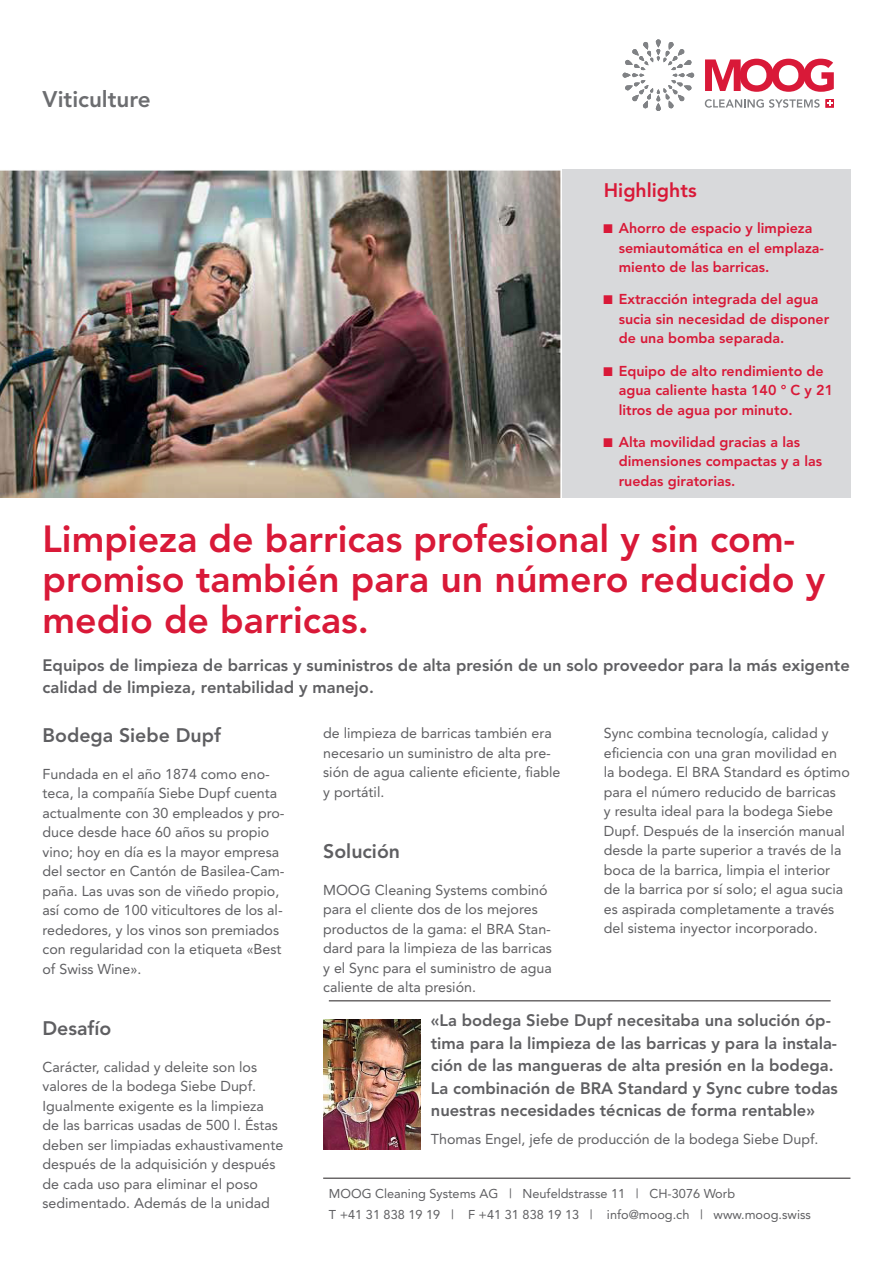
<style>
.page{position:relative;width:893px;height:1263px;background:#fff}
.page>*{position:absolute;margin:0;border:0;box-sizing:border-box;transform-origin:0 0}
.Headline_rot{font:800 37.5px/40.5px "Avenir";color:#d91938}
.Thema{font:800 22.5px "Avenir";color:#6c6d70}
.Auszeichnung{font:800 19.5px "Avenir";color:#5f5f62}
.Auszeichnung-2{font:800 19.5px "Avenir";color:#d91938}
.Zitat{font:800 16.5px/22.5px "Avenir";color:#5f5f62}
.Lead{font:800 16.5px/22.5px "Avenir";color:#5f5f62}
.Lauftext{font:14.25px/19.5px "Avenir";color:#5f5f62}
.t1{font:800 14.25px/19.5px "Avenir";color:#d91938}
.Zitat-2{font:14.25px "Avenir";color:#5f5f62}
.Adresse{font:12.75px "Avenir";color:#5f5f62}
.s1{font-family:"Courier New";font-weight:400}
</style>
<div class="page">
<svg style="left:705px;top:59px;width:129px;height:33px"></svg>
<svg style="left:705px;top:99px;width:115px;height:9px"></svg>
<div style="left:825px;top:99px;width:9px;height:9px;border:1px solid #d91938"></div>
<svg style="left:623px;top:40px;width:71px;height:71px"></svg>
<hr style="left:323px;top:1178px;width:527px;height:1px;background:#231f20">
<div style="left:561px;top:169px;width:289px;height:328px;background:#d8d9db"></div>
<hr style="left:329px;top:1000px;width:502px;height:1px;background:#231f20">
<img style="left:323px;top:1019px;width:98px;height:130px">
<img style="left:0;top:170px;width:561px;height:327px">
<p class="Thema" style="left:43px;top:86px;width:110px">Viticulture</p>
<p class="Auszeichnung-2" style="left:604px;top:178px;width:94px">Highlights</p>
<p class="t1" style="left:619px;top:218px;width:207px;text-indent:-15px"><span class="s1">■</span> Ahorro de espacio y limpieza semiautomática en el emplaza&shy;miento de las barricas.</p>
<p class="t1" style="left:619px;top:290px;width:212px;text-indent:-15px"><span class="s1">■</span> Extracción integrada del agua sucia sin necesidad de disponer de una bomba separada.</p>
<p class="t1" style="left:619px;top:361px;width:216px;text-indent:-15px"><span class="s1">■</span> Equipo de alto rendimiento de agua caliente hasta 140 ° C y 21 litros de agua por minuto.</p>
<p class="t1" style="left:619px;top:432px;width:205px;text-indent:-15px"><span class="s1">■</span> Alta movilidad gracias a las dimensiones compactas y a las ruedas giratorias.</p>
<p class="Headline_rot" style="left:43px;top:519px;width:784px">Limpieza de barricas profesional y sin com&shy;promiso también para un número reducido y medio de barricas.</p>
<p class="Lead" style="left:43px;top:654px;width:809px">Equipos de limpieza de barricas y suministros de alta presión de un solo proveedor para la más exigente calidad de limpieza, rentabilidad y manejo.</p>
<p class="Auszeichnung" style="left:43px;top:724px;width:180px">Bodega Siebe Dupf</p>
<p class="Lauftext" style="left:43px;top:764px;width:244px">Fundada en el año 1874 como eno&shy;teca, la compañía Siebe Dupf cuenta actualmente con 30 empleados y pro&shy;duce desde hace 60 años su propio vino; hoy en día es la mayor empresa del sector en Cantón de Basilea-Cam&shy;paña. Las uvas son de viñedo propio, así como de 100 viticultores de los al&shy;rededores, y los vinos son premiados con regularidad con la etiqueta «Best of Swiss Wine».</p>
<p class="Auszeichnung" style="left:43px;top:1017px;width:70px">Desafío</p>
<p class="Lauftext" style="left:43px;top:1057px;width:242px">Carácter, calidad y deleite son los valores de la bodega Siebe Dupf.<br>Igualmente exigente es la limpieza de las barricas usadas de 500 l. Éstas deben ser limpiadas exhaustivamente después de la adquisición y después de cada uso para eliminar el poso sedimentado. Además de la unidad</p>
<p class="Lauftext" style="left:323px;top:723px;width:239px">de limpieza de barricas también era necesario un suministro de alta pre&shy;sión de agua caliente eficiente, fiable y portátil.</p>
<p class="Auszeichnung" style="left:323px;top:840px;width:78px">Solución</p>
<p class="Lauftext" style="left:323px;top:880px;width:230px">MOOG Cleaning Systems combinó para el cliente dos de los mejores productos de la gama: el BRA Stan&shy;dard para la limpieza de las barricas y el Sync para el suministro de agua caliente de alta presión.</p>
<p class="Lauftext" style="left:604px;top:723px;width:248px">Sync combina tecnología, calidad y eficiencia con una gran movilidad en la bodega. El BRA Standard es óptimo para el número reducido de barricas<br>y resulta ideal para la bodega Siebe Dupf. Después de la inserción manual desde la parte superior a través de la boca de la barrica, limpia el interior de la barrica por sí solo; el agua sucia es aspirada completamente a través del sistema inyector incorporado.</p>
<p class="Zitat" style="left:431px;top:1009px;width:409px">«La bodega Siebe Dupf necesitaba una solución óp&shy;tima para la limpieza de las barricas y para la instala&shy;ción de las mangueras de alta presión en la bodega.<br>La combinación de BRA Standard y Sync cubre todas nuestras necesidades técnicas de forma rentable»</p>
<p class="Zitat-2" style="left:431px;top:1131px;width:389px">Thomas Engel, jefe de producción de la bodega Siebe Dupf.</p>
<p class="Adresse" style="left:329px;top:1186px;width:408px">MOOG Cleaning Systems AG | Neufeldstrasse 11 | CH-3076 Worb</p>
<p class="Adresse" style="left:329px;top:1207px;width:484px">T +41 31 838 19 19 | F +41 31 838 19 13 | info@moog.ch | www.moog.swiss</p>
</div>
